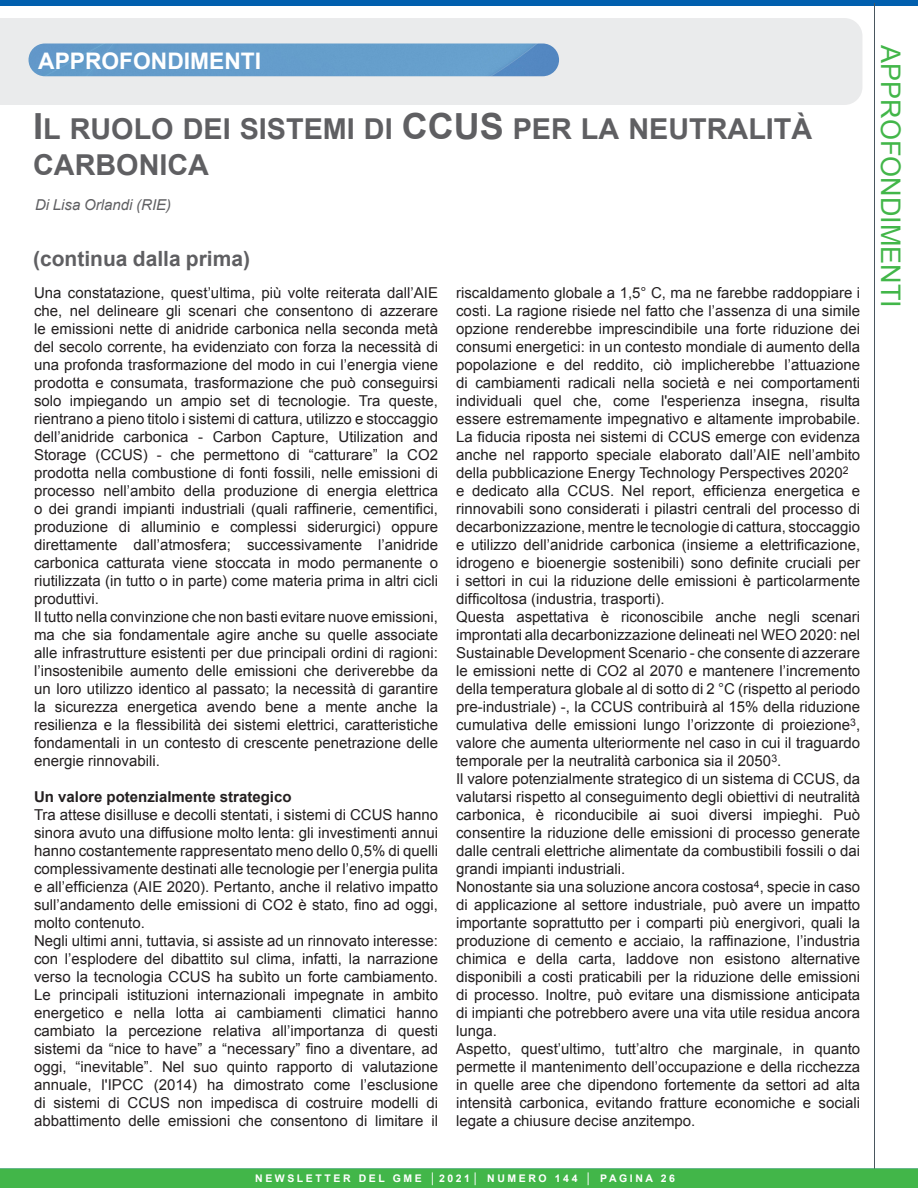
<style>
.page{position:relative;width:918px;height:1188px;background:#fff}
.page>*{position:absolute;margin:0;border:0;box-sizing:border-box;transform-origin:0 0}
.titolo_arancio_più_p{font:28.8px "Arial Bold MT SC800";color:#5f5f62}
.titolo_arancio_più_p-2{font:27px "Arial";color:#42b649}
.t1{font:22.8px "Arial Bold MT SC800";color:#fff}
.titolo_arancio_più_p-3{font:700 21px "Arial";color:#5f5f62}
.t2{font:15px/18px "Arial";color:#231f20;text-align:justify}
.t3{font:700 15px "Arial";color:#231f20}
.titolo_arancio_più_p-4{font:italic 15px "Arial";color:#5f5f62}
.t4{font:10.5px "Arial Bold MT SC800";letter-spacing:.245em;color:#fff}
.s1{font-size:36px}
</style>
<div class="page">
<div style="left:0;top:18px;width:862px;height:87px;background:#eaebec"></div>
<img style="left:28px;top:44px;width:531px;height:32px;border-radius:16px">
<div style="left:0;top:0;width:918px;height:6px;background:#015fae"></div>
<hr style="left:874px;top:3px;width:1px;height:1185px;background:#49565e">
<div style="left:0;top:1168px;width:918px;height:20px;background:#42b649"></div>
<p class="t1" style="left:38px;top:46px;width:17px">APPROFO</p>
<p class="t1" style="left:151px;top:46px;width:32px">NDIME</p>
<p class="t1" style="left:224px;top:46px;width:27px">NTI</p>
<p class="titolo_arancio_più_p-2" style="left:908px;top:45px;width:264px;rotate:90deg">APPROFONDIMENTI</p>
<p class="titolo_arancio_più_p" style="left:33px;top:110px;width:166px"><span class="s1">I</span>L RUOLO DEI</p>
<p class="titolo_arancio_più_p" style="left:240px;top:110px;width:65px">SISTEMI</p>
<p class="titolo_arancio_più_p" style="left:364px;top:110px;width:169px">DI <span class="s1">CCUS</span> PER</p>
<p class="titolo_arancio_più_p" style="left:581px;top:110px;width:129px">LA NEUTRA</p>
<p class="titolo_arancio_più_p" style="left:748px;top:110px;width:65px">LITÀ</p>
<p class="titolo_arancio_più_p" style="left:33px;top:146px;width:22px">CAR</p>
<p class="titolo_arancio_più_p" style="left:96px;top:146px;width:81px">BONICA</p>
<p class="titolo_arancio_più_p-4" style="left:35px;top:195px;width:138px">Di Lisa Orlandi (RIE)</p>
<p class="titolo_arancio_più_p-3" style="left:33px;top:245px;width:219px">(continua dalla prima)</p>
<p class="t2" style="left:456px;top:284px;width:406px">riscaldamento globale a 1,5° C, ma ne farebbe raddoppiare i costi. La ragione risiede nel fatto che l’assenza di una simile opzione renderebbe imprescindibile una forte riduzione dei consumi energetici: in un contesto mondiale di aumento della popolazione e del reddito, ciò implicherebbe l’attuazione di cambiamenti radicali nella società e nei comportamenti individuali quel che, come l'esperienza insegna, risulta essere estremamente impegnativo e altamente improbabile.<br>La fiducia riposta nei sistemi di CCUS emerge con evidenza anche nel rapporto speciale elaborato dall’AIE nell’ambito della pubblicazione Energy Technology Perspectives 2020<sup>2</sup></p>
<p class="t2" style="left:456px;top:482px;width:406px">e dedicato alla CCUS. Nel report, efficienza energetica e rinnovabili sono considerati i pilastri centrali del processo di decarbonizzazione, mentre le tecnologie di cattura, stoccaggio e utilizzo dell’anidride carbonica (insieme a elettrificazione, idrogeno e bioenergie sostenibili) sono definite cruciali per i settori in cui la riduzione delle emissioni è particolarmente difficoltosa (industria, trasporti).</p>
<p class="t2" style="left:456px;top:608px;width:406px">Questa aspettativa è riconoscibile anche negli scenari improntati alla decarbonizzazione delineati nel WEO 2020: nel Sustainable Development Scenario - che consente di azzerare le emissioni nette di CO2 al 2070 e mantenere l’incremento della temperatura globale al di sotto di 2 °C (rispetto al periodo pre-industriale) -, la CCUS contribuirà al 15% della riduzione cumulativa delle emissioni lungo l’orizzonte di proiezione<sup>3</sup>, valore che aumenta ulteriormente nel caso in cui il traguardo temporale per la neutralità carbonica sia il 2050<sup>3</sup>.</p>
<p class="t2" style="left:456px;top:770px;width:406px">Il valore potenzialmente strategico di un sistema di CCUS, da valutarsi rispetto al conseguimento degli obiettivi di neutralità carbonica, è riconducibile ai suoi diversi impieghi. Può consentire la riduzione delle emissioni di processo generate dalle centrali elettriche alimentate da combustibili fossili o dai grandi impianti industriali.</p>
<p class="t2" style="left:456px;top:878px;width:406px">Nonostante sia una soluzione ancora costosa<sup>4</sup>, specie in caso di applicazione al settore industriale, può avere un impatto importante soprattutto per i comparti più energivori, quali la produzione di cemento e acciaio, la raffinazione, l’industria chimica e della carta, laddove non esistono alternative disponibili a costi praticabili per la riduzione delle emissioni di processo. Inoltre, può evitare una dismissione anticipata di impianti che potrebbero avere una vita utile residua ancora lunga.</p>
<p class="t2" style="left:456px;top:1040px;width:406px">Aspetto, quest’ultimo, tutt’altro che marginale, in quanto permette il mantenimento dell’occupazione e della ricchezza in quelle aree che dipendono fortemente da settori ad alta intensità carbonica, evitando fratture economiche e sociali legate a chiusure decise anzitempo.</p>
<p class="t2" style="left:34px;top:284px;width:406px">Una constatazione, quest’ultima, più volte reiterata dall’AIE che, nel delineare gli scenari che consentono di azzerare le emissioni nette di anidride carbonica nella seconda metà del secolo corrente, ha evidenziato con forza la necessità di una profonda trasformazione del modo in cui l’energia viene prodotta e consumata, trasformazione che può conseguirsi solo impiegando un ampio set di tecnologie. Tra queste, rientrano a pieno titolo i sistemi di cattura, utilizzo e stoccaggio dell’anidride carbonica - Carbon Capture, Utilization and Storage (CCUS) - che permettono di “catturare” la CO2 prodotta nella combustione di fonti fossili, nelle emissioni di processo nell’ambito della produzione di energia elettrica o dei grandi impianti industriali (quali raffinerie, cementifici, produzione di alluminio e complessi siderurgici) oppure direttamente dall’atmosfera; successivamente l’anidride carbonica catturata viene stoccata in modo permanente o riutilizzata (in tutto o in parte) come materia prima in altri cicli produttivi.</p>
<p class="t2" style="left:34px;top:608px;width:406px">Il tutto nella convinzione che non basti evitare nuove emissioni, ma che sia fondamentale agire anche su quelle associate alle infrastrutture esistenti per due principali ordini di ragioni: l’insostenibile aumento delle emissioni che deriverebbe da un loro utilizzo identico al passato; la necessità di garantire la sicurezza energetica avendo bene a mente anche la resilienza e la flessibilità dei sistemi elettrici, caratteristiche fondamentali in un contesto di crescente penetrazione delle energie rinnovabili.</p>
<p class="t3" style="left:34px;top:787px;width:259px">Un valore potenzialmente strategico</p>
<p class="t2" style="left:34px;top:806px;width:406px">Tra attese disilluse e decolli stentati, i sistemi di CCUS hanno sinora avuto una diffusione molto lenta: gli investimenti annui hanno costantemente rappresentato meno dello 0,5% di quelli complessivamente destinati alle tecnologie per l’energia pulita e all’efficienza (AIE 2020). Pertanto, anche il relativo impatto sull’andamento delle emissioni di CO2 è stato, fino ad oggi, molto contenuto.</p>
<p class="t2" style="left:34px;top:932px;width:406px">Negli ultimi anni, tuttavia, si assiste ad un rinnovato interesse: con l’esplodere del dibattito sul clima, infatti, la narrazione verso la tecnologia CCUS ha subìto un forte cambiamento.<br>Le principali istituzioni internazionali impegnate in ambito energetico e nella lotta ai cambiamenti climatici hanno cambiato la percezione relativa all’importanza di questi sistemi da “nice to have” a “necessary” fino a diventare, ad oggi, “inevitable”. Nel suo quinto rapporto di valutazione annuale, l'IPCC (2014) ha dimostrato come l’esclusione di sistemi di CCUS non impedisca di costruire modelli di abbattimento delle emissioni che consentono di limitare il</p>
<p class="t4" style="left:255px;top:1171px;width:226px">NEWSL ETTER DEL GME │2021│</p>
<p class="t4" style="left:487px;top:1171px;width:189px">NU MERO 144 │ PAGIN A 26</p>
<p class="t4" style="left:263px;top:1173px;width:267px">ETTER DEL GME │ FEBB RAIO 2010 │</p>
<p class="t4" style="left:537px;top:1173px;width:181px">NU MERO 25 │ PAGIN A 26</p>
</div>
